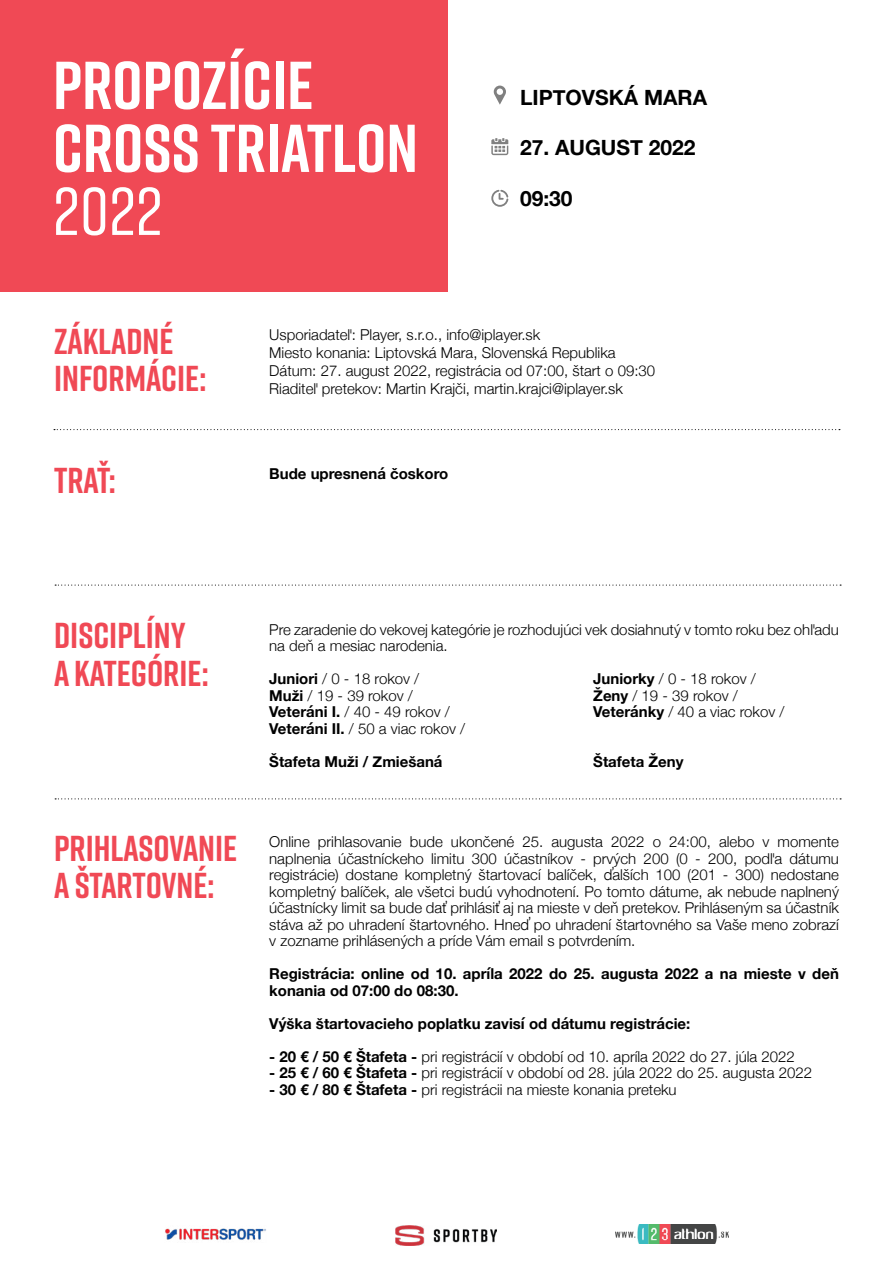
<style>
.page{position:relative;width:893px;height:1263px;background:#fff}
.page>*{position:absolute;margin:0;border:0;box-sizing:border-box;transform-origin:0 0}
.t1{font:700 67.5px/63px "Rift";color:#fff}
.t2{font:500 67.5px "Rift";color:#fff}
.t3{font:700 36px/37.2px "Rift";color:#f04955}
.t4{font:700 21px "Helvetica Neue";color:#000}
.t5{font:300 15px/16.5px "Helvetica Neue";color:#000}
.t6{font:700 15px/16.5px "Helvetica Neue";color:#000}
.s1{font-weight:700}
</style>
<div class="page">
<svg style="left:54px;top:429px;width:786px;height:1px"></svg>
<svg style="left:494px;top:86px;width:12px;height:19px"></svg>
<svg style="left:491px;top:190px;width:17px;height:17px"></svg>
<svg style="left:55px;top:798px;width:786px;height:1px"></svg>
<svg style="left:55px;top:584px;width:786px;height:2px"></svg>
<div style="left:0;top:0;width:448px;height:291px;background:#f04955"></div>
<svg style="left:491px;top:138px;width:17px;height:17px"></svg>
<img style="left:165px;top:1228px;width:101px;height:12px">
<img style="left:395px;top:1226px;width:102px;height:20px">
<img style="left:615px;top:1225px;width:113px;height:18px">
<h1 class="t1" style="left:53px;top:53px;width:367px">PROPOZÍCIE<br>CROSS TRIATLON</h1>
<h1 class="t2" style="left:53px;top:164px;width:111px">2022</h1>
<h3 class="t4" style="left:520px;top:81px;width:189px">LIPTOVSKÁ MARA</h3>
<h3 class="t4" style="left:520px;top:131px;width:177px">27. AUGUST 2022</h3>
<h3 class="t4" style="left:520px;top:182px;width:54px">09:30</h3>
<h2 class="t3" style="left:54px;top:322px;width:154px">ZÁKLADNÉ<br>INFORMÁCIE:</h2>
<p class="t5" style="left:269px;top:325px;width:388px;line-height:18px">Usporiadateľ: Player, s.r.o., info@iplayer.sk<br>Miesto konania: Liptovská Mara, Slovenská Republika Dátum: 27. august 2022, registrácia od 07:00, štart o 09:30<br>Riaditeľ pretekov: Martin Krajči, martin.krajci@iplayer.sk</p>
<h2 class="t3" style="left:54px;top:461px;width:63px">TRAŤ:</h2>
<p class="t6" style="left:269px;top:466px;width:181px">Bude upresnená čoskoro</p>
<h2 class="t3" style="left:54px;top:616px;width:156px">DISCIPLÍNY<br>A KATEGÓRIE:</h2>
<p class="t5" style="left:269px;top:620px;width:571px">Pre zaradenie do vekovej kategórie je rozhodujúci vek dosiahnutý v tomto roku bez ohľadu na deň a mesiac narodenia.</p>
<p class="t5" style="left:269px;top:670px;width:152px"><span class="s1">Juniori</span> / 0 - 18 rokov /</p>
<p class="t5" style="left:593px;top:670px;width:164px"><span class="s1">Juniorky</span> / 0 - 18 rokov /</p>
<p class="t5" style="left:269px;top:686px;width:145px"><span class="s1">Muži</span> / 19 - 39 rokov /</p>
<p class="t5" style="left:593px;top:686px;width:146px"><span class="s1">Ženy</span> / 19 - 39 rokov /</p>
<p class="t5" style="left:269px;top:703px;width:182px"><span class="s1">Veteráni I.</span> / 40 - 49 rokov /</p>
<p class="t5" style="left:593px;top:703px;width:193px"><span class="s1">Veteránky</span> / 40 a viac rokov /</p>
<p class="t5" style="left:269px;top:719px;width:197px"><span class="s1">Veteráni II.</span> / 50 a viac rokov /</p>
<p class="t6" style="left:269px;top:753px;width:175px">Štafeta Muži / Zmiešaná</p>
<p class="t6" style="left:593px;top:753px;width:92px">Štafeta Ženy</p>
<h2 class="t3" style="left:54px;top:829px;width:185px">PRIHLASOVANIE<br>A ŠTARTOVNÉ:</h2>
<p class="t5" style="left:269px;top:832px;width:571px;text-align:justify">Online prihlasovanie bude ukončené 25. augusta 2022 o 24:00, alebo v momente naplnenia účastníckeho limitu 300 účastníkov - prvých 200 (0 - 200, podľa dátumu registrácie) dostane kompletný štartovací balíček, ďalších 100 (201 - 300) nedostane kompletný balíček, ale všetci budú vyhodnotení. Po tomto dátume, ak nebude naplnený účastnícky limit sa bude dať prihlásiť aj na mieste v deň pretekov. Prihláseným sa účastník stáva až po uhradení štartovného. Hneď po uhradení štartovného sa Vaše meno zobrazí v zozname prihlásených a príde Vám email s potvrdením.</p>
<p class="t6" style="left:269px;top:966px;width:571px">Registrácia: online od 10. apríla 2022 do 25. augusta 2022 a na mieste v deň konania od 07:00 do 08:30.</p>
<p class="t6" style="left:269px;top:1015px;width:423px">Výška štartovacieho poplatku zavisí od dátumu registrácie:</p>
<p class="t5" style="left:269px;top:1047px;width:527px"><span class="s1">- 20 € / 50 € Štafeta -</span> pri registrácií v období od 10. apríla 2022 do 27. júla 2022</p>
<p class="t5" style="left:269px;top:1063px;width:544px"><span class="s1">- 25 € / 60 € Štafeta -</span> pri registrácií v období od 28. júla 2022 do 25. augusta 2022</p>
<p class="t5" style="left:269px;top:1080px;width:409px"><span class="s1">- 30 € / 80 € Štafeta -</span> pri registrácii na mieste konania preteku</p>
</div>
